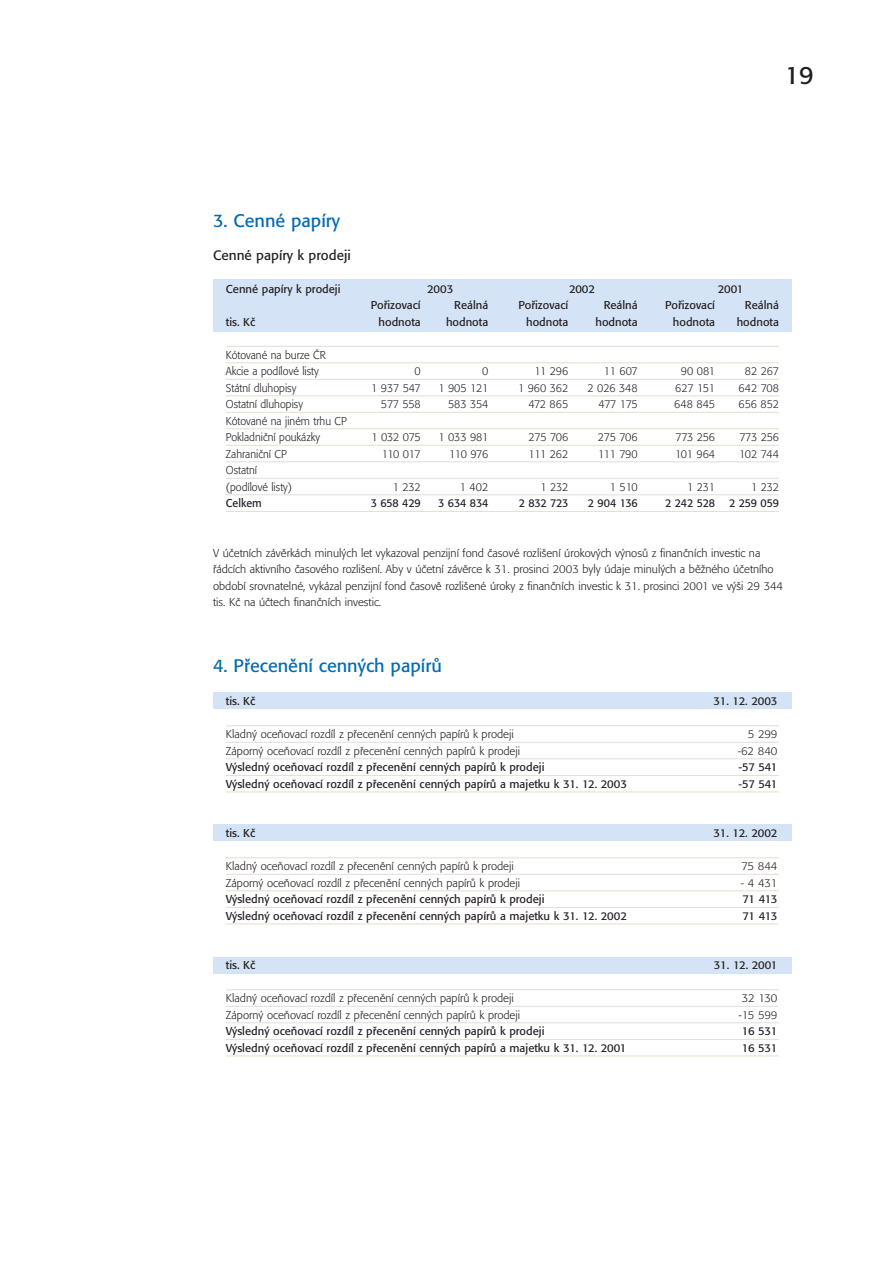
<style>
.page{position:relative;width:893px;height:1263px;background:#fff}
.page>*{position:absolute;margin:0;border:0;box-sizing:border-box;transform-origin:0 0}
.t1{font:24.9px "Formata CE";color:#231f20}
.t2{font:18px "Formata CE";color:#006bb6}
.t3{font:13.5px "Formata CE";color:#231f20}
.t4{font:300 11.25px/16.5px "Formata CE";color:#231f20}
.t5{font:11.25px "Formata CE";color:#231f20}
.t6{font:300 11.25px/16.5px "Formata CE";color:#231f20;scale:.95 1}
.t7{font:11.25px "Formata CE";color:#231f20;scale:.95 1}
.t8{font:11.25px "Formata CE";letter-spacing:-.02em;color:#231f20;scale:.95 1}
</style>
<div class="page">
<div style="left:213px;top:825px;width:578px;height:16px;background:#d4e3f5"></div>
<div style="left:213px;top:957px;width:578px;height:17px;background:#d4e3f5"></div>
<div style="left:213px;top:693px;width:578px;height:16px;background:#d4e3f5"></div>
<div style="left:213px;top:279px;width:578px;height:53px;background:#d4e3f5"></div>
<hr style="left:226px;top:346px;width:553px;height:1px;background:#e7ddcc">
<hr style="left:226px;top:362px;width:553px;height:1px;background:#e7ddcc">
<hr style="left:226px;top:379px;width:553px;height:1px;background:#e7ddcc">
<hr style="left:226px;top:395px;width:553px;height:1px;background:#e7ddcc">
<hr style="left:226px;top:412px;width:553px;height:1px;background:#e7ddcc">
<hr style="left:226px;top:428px;width:553px;height:1px;background:#e7ddcc">
<hr style="left:226px;top:445px;width:553px;height:1px;background:#e7ddcc">
<hr style="left:226px;top:461px;width:553px;height:1px;background:#e7ddcc">
<hr style="left:226px;top:478px;width:553px;height:1px;background:#e7ddcc">
<hr style="left:226px;top:494px;width:553px;height:1px;background:#e7ddcc">
<hr style="left:226px;top:511px;width:553px;height:1px;background:#e7ddcc">
<hr style="left:226px;top:725px;width:553px;height:1px;background:#e7ddcc">
<hr style="left:226px;top:742px;width:553px;height:1px;background:#e7ddcc">
<hr style="left:226px;top:758px;width:553px;height:1px;background:#e7ddcc">
<hr style="left:226px;top:775px;width:553px;height:1px;background:#e7ddcc">
<hr style="left:226px;top:792px;width:553px;height:1px;background:#e7ddcc">
<hr style="left:226px;top:857px;width:553px;height:1px;background:#e7ddcc">
<hr style="left:226px;top:874px;width:553px;height:1px;background:#e7ddcc">
<hr style="left:226px;top:890px;width:553px;height:1px;background:#e7ddcc">
<hr style="left:226px;top:907px;width:553px;height:1px;background:#e7ddcc">
<hr style="left:226px;top:924px;width:553px;height:1px;background:#e7ddcc">
<hr style="left:226px;top:989px;width:553px;height:1px;background:#e7ddcc">
<hr style="left:226px;top:1006px;width:553px;height:1px;background:#e7ddcc">
<hr style="left:226px;top:1022px;width:553px;height:1px;background:#e7ddcc">
<hr style="left:226px;top:1039px;width:553px;height:1px;background:#e7ddcc">
<hr style="left:226px;top:1056px;width:553px;height:1px;background:#e7ddcc">
<h1 class="t1" style="left:784px;top:64px;width:31px">19</h1>
<h2 class="t2" style="left:213px;top:213px;width:129px">3. Cenné papíry</h2>
<p class="t3" style="left:213px;top:249px;width:139px">Cenné papíry k prodeji</p>
<p class="t5" style="left:226px;top:284px;width:116px">Cenné papíry k prodeji</p>
<p class="t5" style="left:427px;top:284px;width:28px">2003</p>
<p class="t5" style="left:569px;top:284px;width:28px">2002</p>
<p class="t5" style="left:718px;top:284px;width:27px">2001</p>
<p class="t5" style="left:371px;top:301px;width:51px">Pořizovací</p>
<p class="t5" style="left:454px;top:301px;width:35px">Reálná</p>
<p class="t5" style="left:518px;top:301px;width:51px">Pořizovací</p>
<p class="t5" style="left:603px;top:301px;width:35px">Reálná</p>
<p class="t5" style="left:665px;top:301px;width:51px">Pořizovací</p>
<p class="t5" style="left:745px;top:301px;width:35px">Reálná</p>
<p class="t5" style="left:226px;top:317px;width:31px">tis. Kč</p>
<p class="t5" style="left:378px;top:317px;width:44px">hodnota</p>
<p class="t5" style="left:446px;top:317px;width:44px">hodnota</p>
<p class="t5" style="left:526px;top:317px;width:44px">hodnota</p>
<p class="t5" style="left:595px;top:317px;width:44px">hodnota</p>
<p class="t5" style="left:673px;top:317px;width:44px">hodnota</p>
<p class="t5" style="left:736px;top:317px;width:44px">hodnota</p>
<p class="t6" style="left:226px;top:347px;width:107px">Kótované na burze ČR<br>Akcie a podílové listy</p>
<p class="t6" style="left:414px;top:364px;width:8px">0</p>
<p class="t6" style="left:482px;top:364px;width:8px">0</p>
<p class="t6" style="left:534px;top:364px;width:37px">11 296</p>
<p class="t6" style="left:604px;top:364px;width:37px">11 607</p>
<p class="t6" style="left:681px;top:364px;width:37px">90 081</p>
<p class="t6" style="left:744px;top:364px;width:37px">82 267</p>
<p class="t6" style="left:226px;top:380px;width:76px">Státní dluhopisy</p>
<p class="t6" style="left:371px;top:380px;width:54px">1 937 547</p>
<p class="t6" style="left:438px;top:380px;width:54px">1 905 121</p>
<p class="t6" style="left:518px;top:380px;width:54px">1 960 362</p>
<p class="t6" style="left:587px;top:380px;width:54px">2 026 348</p>
<p class="t6" style="left:675px;top:380px;width:44px">627 151</p>
<p class="t6" style="left:738px;top:380px;width:44px">642 708</p>
<p class="t6" style="left:226px;top:397px;width:83px">Ostatní dluhopisy</p>
<p class="t6" style="left:381px;top:397px;width:43px">577 558</p>
<p class="t6" style="left:448px;top:397px;width:44px">583 354</p>
<p class="t6" style="left:528px;top:397px;width:44px">472 865</p>
<p class="t6" style="left:598px;top:397px;width:43px">477 175</p>
<p class="t6" style="left:674px;top:397px;width:44px">648 845</p>
<p class="t6" style="left:738px;top:397px;width:44px">656 852</p>
<p class="t6" style="left:226px;top:413px;width:129px">Kótované na jiném trhu CP<br>Pokladniční poukázky</p>
<p class="t6" style="left:371px;top:430px;width:53px">1 032 075</p>
<p class="t6" style="left:438px;top:430px;width:54px">1 033 981</p>
<p class="t6" style="left:528px;top:430px;width:43px">275 706</p>
<p class="t6" style="left:598px;top:430px;width:43px">275 706</p>
<p class="t6" style="left:675px;top:430px;width:43px">773 256</p>
<p class="t6" style="left:739px;top:430px;width:43px">773 256</p>
<p class="t6" style="left:226px;top:446px;width:66px">Zahraniční CP</p>
<p class="t6" style="left:381px;top:446px;width:43px">110 017</p>
<p class="t6" style="left:449px;top:446px;width:43px">110 976</p>
<p class="t6" style="left:528px;top:446px;width:43px">111 262</p>
<p class="t6" style="left:598px;top:446px;width:43px">111 790</p>
<p class="t6" style="left:675px;top:446px;width:44px">101 964</p>
<p class="t6" style="left:739px;top:446px;width:44px">102 744</p>
<p class="t6" style="left:226px;top:463px;width:71px">Ostatní (podílové listy)</p>
<p class="t6" style="left:393px;top:479px;width:31px">1 232</p>
<p class="t6" style="left:460px;top:479px;width:31px">1 402</p>
<p class="t6" style="left:540px;top:479px;width:31px">1 232</p>
<p class="t6" style="left:610px;top:479px;width:31px">1 510</p>
<p class="t6" style="left:687px;top:479px;width:31px">1 231</p>
<p class="t6" style="left:751px;top:479px;width:31px">1 232</p>
<p class="t7" style="left:226px;top:499px;width:39px">Celkem</p>
<p class="t7" style="left:370px;top:499px;width:54px">3 658 429</p>
<p class="t7" style="left:438px;top:499px;width:54px">3 634 834</p>
<p class="t7" style="left:518px;top:499px;width:54px">2 832 723</p>
<p class="t7" style="left:588px;top:499px;width:54px">2 904 136</p>
<p class="t8" style="left:665px;top:499px;width:121px">2 242 528 2 259 059</p>
<p class="t4" style="left:213px;top:545px;width:571px">V účetních závěrkách minulých let vykazoval penzijní fond časové rozlišení úrokových výnosů z finančních investic na řádcích aktivního časového rozlišení. Aby v účetní závěrce k 31. prosinci 2003 byly údaje minulých a běžného účetního období srovnatelné, vykázal penzijní fond časově rozlišené úroky z finančních investic k 31. prosinci 2001 ve výši 29 344 tis. Kč na účtech finančních investic.</p>
<h2 class="t2" style="left:213px;top:658px;width:230px">4. Přecenění cenných papírů</h2>
<p class="t5" style="left:226px;top:697px;width:31px">tis. Kč</p>
<p class="t5" style="left:713px;top:697px;width:65px">31. 12. 2003</p>
<p class="t4" style="left:226px;top:727px;width:289px">Kladný oceňovací rozdíl z přecenění cenných papírů k prodeji</p>
<p class="t4" style="left:747px;top:727px;width:31px">5 299</p>
<p class="t4" style="left:226px;top:743px;width:296px">Záporný oceňovací rozdíl z přecenění cenných papírů k prodeji</p>
<p class="t4" style="left:737px;top:743px;width:41px">-62 840</p>
<p class="t5" style="left:226px;top:763px;width:320px">Výsledný oceňovací rozdíl z přecenění cenných papírů k prodeji</p>
<p class="t5" style="left:738px;top:763px;width:41px">-57 541</p>
<p class="t5" style="left:226px;top:779px;width:402px">Výsledný oceňovací rozdíl z přecenění cenných papírů a majetku k 31. 12. 2003</p>
<p class="t5" style="left:738px;top:779px;width:41px">-57 541</p>
<p class="t5" style="left:226px;top:829px;width:31px">tis. Kč</p>
<p class="t5" style="left:713px;top:829px;width:65px">31. 12. 2002</p>
<p class="t4" style="left:226px;top:859px;width:289px">Kladný oceňovací rozdíl z přecenění cenných papírů k prodeji</p>
<p class="t4" style="left:741px;top:859px;width:37px">75 844</p>
<p class="t4" style="left:226px;top:875px;width:296px">Záporný oceňovací rozdíl z přecenění cenných papírů k prodeji</p>
<p class="t4" style="left:741px;top:875px;width:38px">- 4 431</p>
<p class="t5" style="left:226px;top:895px;width:320px">Výsledný oceňovací rozdíl z přecenění cenných papírů k prodeji</p>
<p class="t5" style="left:742px;top:895px;width:37px">71 413</p>
<p class="t5" style="left:226px;top:911px;width:402px">Výsledný oceňovací rozdíl z přecenění cenných papírů a majetku k 31. 12. 2002</p>
<p class="t5" style="left:742px;top:911px;width:37px">71 413</p>
<p class="t5" style="left:226px;top:961px;width:31px">tis. Kč</p>
<p class="t5" style="left:714px;top:961px;width:65px">31. 12. 2001</p>
<p class="t4" style="left:226px;top:991px;width:289px">Kladný oceňovací rozdíl z přecenění cenných papírů k prodeji</p>
<p class="t4" style="left:742px;top:991px;width:37px">32 130</p>
<p class="t4" style="left:226px;top:1007px;width:296px">Záporný oceňovací rozdíl z přecenění cenných papírů k prodeji</p>
<p class="t4" style="left:738px;top:1007px;width:41px">-15 599</p>
<p class="t5" style="left:226px;top:1027px;width:320px">Výsledný oceňovací rozdíl z přecenění cenných papírů k prodeji</p>
<p class="t5" style="left:742px;top:1027px;width:37px">16 531</p>
<p class="t5" style="left:226px;top:1043px;width:402px">Výsledný oceňovací rozdíl z přecenění cenných papírů a majetku k 31. 12. 2001</p>
<p class="t5" style="left:742px;top:1043px;width:37px">16 531</p>
</div>
